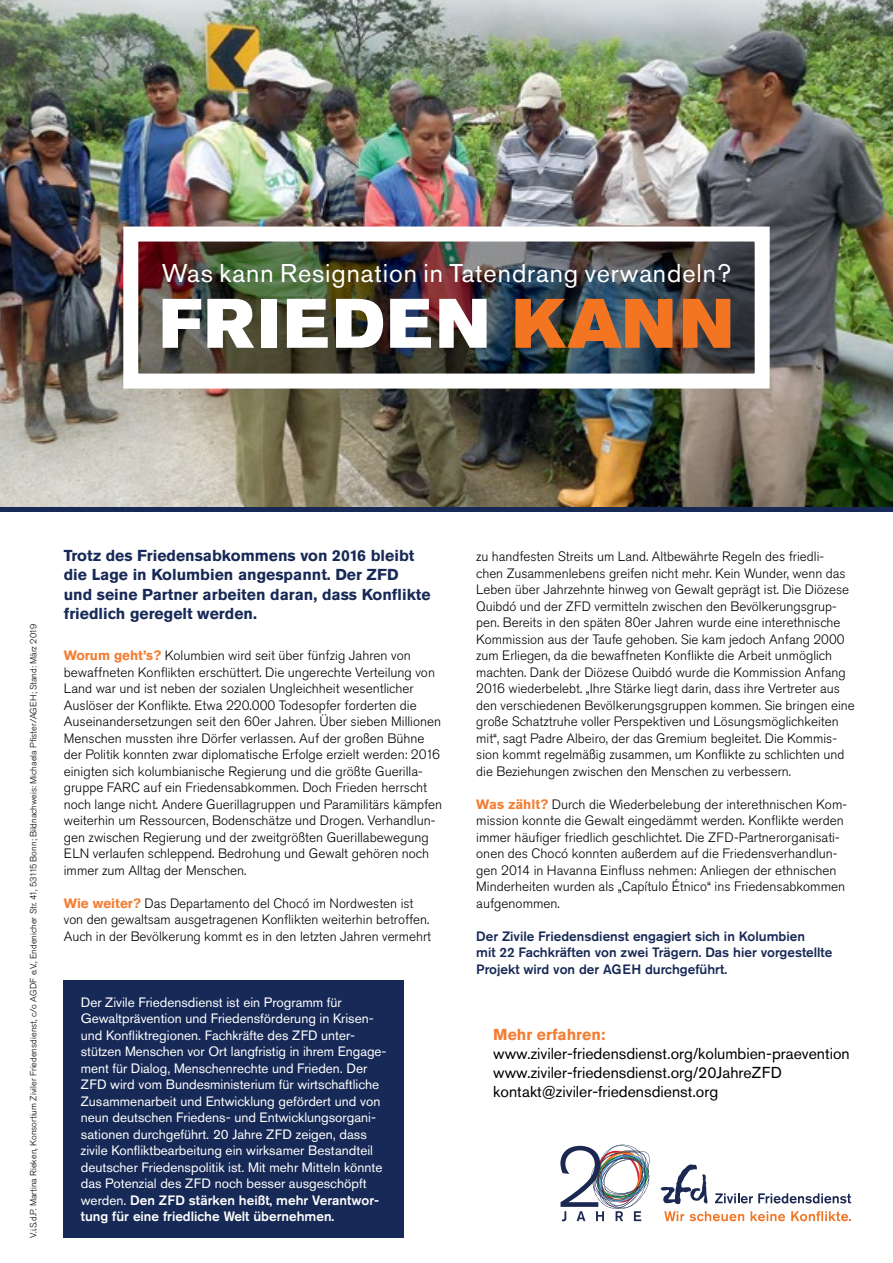
<style>
.page{position:relative;width:893px;height:1263px;background:#fff}
.page>*{position:absolute;margin:0;border:0;box-sizing:border-box;transform-origin:0 0}
.t1{font:69.3px "Akzidenz Grotesk Pro Super";letter-spacing:.065em;color:#fff}
.t2{font:25.5px "Akzidenz Grotesk Pro";letter-spacing:.035em;color:#fff}
.t3{font:700 15.75px/19.2px "Akzidenz Grotesk Pro";color:#172956}
.t4{font:15.75px/19.2px "Akzidenz Grotesk Pro";color:#000}
.t5{font:700 15.75px "Akzidenz Grotesk Pro";color:#f47d32}
.t6{font:300 13.5px/16.5px "Akzidenz Grotesk Pro";color:#000}
.t7{font:13.5px/16.5px "Akzidenz Grotesk Pro";color:#fff}
.t8{font:500 13.5px/16.5px "Akzidenz Grotesk Pro";color:#172956}
.t9{font:300 9px "Akzidenz Grotesk Pro";color:#000}
.s1{color:#f47521}
.s2{font-weight:700;color:#f47d32}
.s3{font-weight:500}
</style>
<div class="page">
<img style="left:0;top:0;width:893px;height:507px">
<img style="left:139px;top:243px;width:615px;height:130px">
<div style="left:123px;top:227px;width:647px;height:162px;border:15px solid #fff"></div>
<div style="left:64px;top:980px;width:340px;height:258px;background:#172956"></div>
<svg style="left:660px;top:1164px;width:48px;height:40px"></svg>
<svg style="left:664px;top:1211px;width:80px;height:10px"></svg>
<svg style="left:751px;top:1211px;width:34px;height:10px"></svg>
<svg style="left:791px;top:1211px;width:60px;height:10px"></svg>
<svg style="left:715px;top:1193px;width:136px;height:10px"></svg>
<img style="left:560px;top:1144px;width:90px;height:77px">
<div style="left:0;top:507px;width:893px;height:5px;background:#172956"></div>
<h2 class="t2" style="left:162px;top:256px;width:571px">Was kann Resignation in Tatendrang verwandeln?</h2>
<h1 class="t1" style="left:160px;top:279px;width:575px">FRIEDEN <span class="s1">KANN</span></h1>
<p class="t9" style="left:28px;top:1238px;width:615px;rotate:-90deg">V.i.S.d.P. Martina Rieken, Konsortium Ziviler Friedensdienst, c/o AGDF e.V., Endenicher Str. 41, 53115 Bonn; Bildnachweis: Michaela Pfister/AGEH; Stand: März 2019</p>
<p class="t3" style="left:64px;top:546px;width:368px">Trotz des Friedensabkommens von 2016 bleibt die Lage in Kolumbien angespannt. Der ZFD und seine Partner arbeiten daran, dass Konflikte friedlich geregelt werden.</p>
<p class="t6" style="left:64px;top:647px;width:380px"><span class="s2">Worum geht’s?</span> Kolumbien wird seit über fünfzig Jahren von bewaffneten Konflikten erschüttert. Die ungerechte Verteilung von Land war und ist neben der sozialen Ungleichheit wesentlicher Auslöser der Konflikte. Etwa 220.000 Todesopfer forderten die Auseinandersetzungen seit den 60er Jahren. Über sieben Millionen Menschen mussten ihre Dörfer verlassen. Auf der großen Bühne der Politik konnten zwar diplomatische Erfolge erzielt werden: 2016 einigten sich kolumbianische Regierung und die größte Guerilla&shy;gruppe FARC auf ein Friedensabkommen. Doch Frieden herrscht noch lange nicht. Andere Guerillagruppen und Paramilitärs kämpfen weiterhin um Ressourcen, Bodenschätze und Drogen. Verhandlun&shy;gen zwischen Regierung und der zweitgrößten Guerillabewegung ELN verlaufen schleppend. Bedrohung und Gewalt gehören noch immer zum Alltag der Menschen.</p>
<p class="t6" style="left:64px;top:895px;width:369px"><span class="s2">Wie weiter?</span> Das Departamento del Chocó im Nordwesten ist von den gewaltsam ausgetragenen Konflikten weiterhin betroffen.<br>Auch in der Bevölkerung kommt es in den letzten Jahren vermehrt</p>
<p class="t7" style="left:81px;top:993px;width:306px">Der Zivile Friedensdienst ist ein Programm für Gewaltprävention und Friedensförderung in Krisen&shy;und Konfliktregionen. Fachkräfte des ZFD unter&shy;stützen Menschen vor Ort langfristig in ihrem Engage&shy;ment für Dialog, Menschenrechte und Frieden. Der ZFD wird vom Bundesministerium für wirtschaftliche Zusammenarbeit und Entwicklung gefördert und von neun deutschen Friedens- und Entwicklungsorgani&shy;sationen durchgeführt. 20 Jahre ZFD zeigen, dass zivile Konfliktbearbeitung ein wirksamer Bestandteil deutscher Friedenspolitik ist. Mit mehr Mitteln könnte das Potenzial des ZFD noch besser ausgeschöpft werden. <span class="s3">Den ZFD stärken heißt, mehr Verantwor&shy;tung für eine friedliche Welt übernehmen.</span></p>
<p class="t6" style="left:476px;top:548px;width:380px">zu handfesten Streits um Land. Altbewährte Regeln des friedli-<br>chen Zusammenlebens greifen nicht mehr. Kein Wunder, wenn das Leben über Jahrzehnte hinweg von Gewalt geprägt ist. Die Diözese Quibdó und der ZFD vermitteln zwischen den Bevölkerungsgrup&shy;pen. Bereits in den späten 80er Jahren wurde eine interethnische Kommission aus der Taufe gehoben. Sie kam jedoch Anfang 2000 zum Erliegen, da die bewaffneten Konflikte die Arbeit unmöglich machten. Dank der Diözese Quibdó wurde die Kommission Anfang 2016 wiederbelebt. „Ihre Stärke liegt darin, dass ihre Vertreter aus den verschiedenen Bevölkerungsgruppen kommen. Sie bringen eine große Schatztruhe voller Perspektiven und Lösungsmöglichkeiten mit“, sagt Padre Albeiro, der das Gremium begleitet. Die Kommis&shy;sion kommt regelmäßig zusammen, um Konflikte zu schlichten und die Beziehungen zwischen den Menschen zu verbessern.</p>
<p class="t6" style="left:476px;top:796px;width:372px"><span class="s2">Was zählt?</span> Durch die Wiederbelebung der interethnischen Kom&shy;mission konnte die Gewalt eingedämmt werden. Konflikte werden immer häufiger friedlich geschlichtet. Die ZFD-Partnerorganisati&shy;onen des Chocó konnten außerdem auf die Friedensverhandlun&shy;gen 2014 in Havanna Einfluss nehmen: Anliegen der ethnischen Minderheiten wurden als „Capítulo Étnico“ ins Friedensabkommen aufgenommen.</p>
<p class="t8" style="left:476px;top:927px;width:358px">Der Zivile Friedensdienst engagiert sich in Kolumbien<br>mit 22 Fachkräften von zwei Trägern. Das hier vorgestellte<br>Projekt wird von der AGEH durchgeführt.</p>
<p class="t5" style="left:493px;top:1024px;width:114px">Mehr erfahren:</p>
<p class="t4" style="left:493px;top:1044px;width:358px">www.ziviler-friedensdienst.org/kolumbien-praevention www.ziviler-friedensdienst.org/20JahreZFD kontakt@ziviler-friedensdienst.org</p>
</div>
